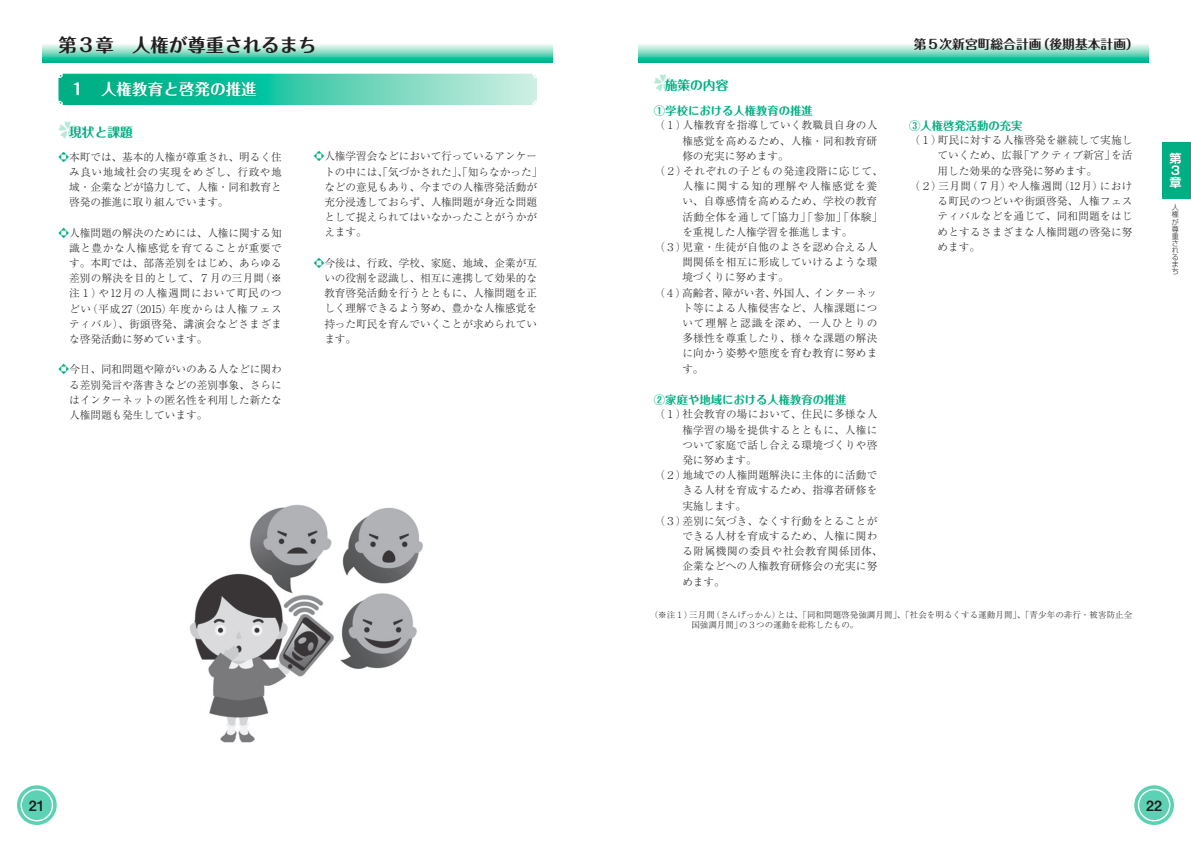
<style>
.page{position:relative;width:1191px;height:842px;background:#fff}
.page>*{position:absolute;margin:0;border:0;box-sizing:border-box;transform-origin:0 0}
.t1{font:700 18.4px "Maru Fo Pro";color:#231f20}
.t2{font:700 15.6px "Maru Fo Pro";color:#fff}
.t3{font:14.2px "Midashi Go Pr 5 MB31";color:#231f20}
.t4{font:700 12.8px "Maru Fo Pro";color:#231f20}
.t5{font:700 12.8px "Maru Fo Pro";color:#00ae83}
.t6{font:700 12px/12px "Shin Go Pr 5 De";color:#fff}
.t7{font:700 11.3px "Maru Fo Pro";color:#00ae83}
.t8{font:300 10.6px/15.2px "Ryumin Pr 5";letter-spacing:.02em;color:#231f20;text-align:justify}
.t9{font:300 10.6px/15.2px "Ryumin Pr 5";color:#231f20}
.t10{font:300 10.6px "Ryumin Pr 5";letter-spacing:.045em;color:#231f20}
.t11{font:300 10.6px "Ryumin Pr 5";letter-spacing:.05em;color:#231f20}
.t12{font:300 10.6px "Ryumin Pr 5";letter-spacing:.085em;color:#231f20}
.t13{font:300 10.6px "Ryumin Pr 5";letter-spacing:.09em;color:#231f20}
.t14{font:300 8.5px/10.6px "Ryumin Pr 5";letter-spacing:.005em;color:#231f20}
.t15{font:300 7.1px/7.1px "Shin Go Pr 5";color:#231f20;text-align:justify}
.s1{color:#00ae83}
</style>
<div class="page">
<img style="left:190px;top:504px;width:233px;height:239px">
<svg style="left:58px;top:62px;width:479px;height:43px"></svg>
<svg style="left:43px;top:44px;width:510px;height:18px;background:#73d8c0"></svg>
<svg style="left:638px;top:44px;width:510px;height:18px;background:#73d8c0"></svg>
<svg style="left:17px;top:785px;width:40px;height:40px"></svg>
<svg style="left:1134px;top:785px;width:40px;height:40px"></svg>
<div style="left:21px;top:789px;width:31px;height:32px;background:#5cd1b3;border-radius:50%"></div>
<div style="left:21px;top:789px;width:32px;height:32px;border:1px solid #fff;border-radius:50%"></div>
<div style="left:1138px;top:789px;width:31px;height:32px;background:#5cd1b3;border-radius:50%"></div>
<div style="left:1137px;top:789px;width:33px;height:32px;border:1px solid #fff;border-radius:50%"></div>
<div style="left:1162px;top:142px;width:29px;height:56px;background:#00ae83"></div>
<h1 class="t1" style="left:58px;top:30px;width:259px">第３章　人権が尊重されるまち</h1>
<h2 class="t2" style="left:70px;top:77px;width:189px">１　人権教育と啓発の推進</h2>
<p class="t5" style="left:69px;top:122px;width:65px">現状と課題</p>
<p class="t8" style="left:69px;top:148px;width:214px;text-indent:-11px"><span class="s1">❖</span>本町では、基本的人権が尊重され、明るく住み良い地域社会の実現をめざし、行政や地域・企業などが協力して、人権・同和教育と啓発の推進に取り組んでいます。</p>
<p class="t8" style="left:69px;top:224px;width:214px;text-indent:-11px"><span class="s1">❖</span>人権問題の解決のためには、人権に関する知識と豊かな人権感覚を育てることが重要です。本町では、部落差別をはじめ、あらゆる差別の解決を目的として、７月の三月間（※注１）や12月の人権週間において町民のつどい（平成27（2015）年度からは人権フェスティバル）、街頭啓発、講演会などさまざまな啓発活動に努めています。</p>
<p class="t8" style="left:69px;top:361px;width:214px;text-indent:-11px"><span class="s1">❖</span>今日、同和問題や障がいのある人などに関わる差別発言や落書きなどの差別事象、さらにはインターネットの匿名性を利用した新たな人権問題も発生しています。</p>
<p class="t9" style="left:324px;top:148px;width:219px;text-indent:-11px"><span class="s1">❖</span>人権学習会などにおいて行っているアンケートの中には、「気づかされた」、「知らなかった」などの意見もあり、今までの人権啓発活動が充分浸透しておらず、人権問題が身近な問題として捉えられてはいなかったことがうかがえます。</p>
<p class="t8" style="left:324px;top:254px;width:214px;text-indent:-11px"><span class="s1">❖</span>今後は、行政、学校、家庭、地域、企業が互いの役割を認識し、相互に連携して効果的な教育啓発活動を行うとともに、人権問題を正しく理解できるよう努め、豊かな人権感覚を持った町民を育んでいくことが求められています。</p>
<p class="t5" style="left:664px;top:75px;width:65px">施策の内容</p>
<p class="t7" style="left:654px;top:102px;width:160px">①学校における人権教育の推進</p>
<p class="t8" style="left:654px;top:117px;width:224px">（１）人権教育を指導していく教職員自身の人</p>
<p class="t8" style="left:682px;top:132px;width:196px">権感覚を高めるため、人権・同和教育研</p>
<p class="t9" style="left:682px;top:147px;width:108px">修の充実に努めます。</p>
<p class="t10" style="left:654px;top:163px;width:230px">（２）それぞれの子どもの発達段階に応じて、</p>
<p class="t12" style="left:682px;top:178px;width:196px">人権に関する知的理解や人権感覚を養</p>
<p class="t8" style="left:682px;top:193px;width:196px">い、自尊感情を高めるため、学校の教育</p>
<p class="t10" style="left:682px;top:208px;width:202px">活動全体を通して「協力」「参加」「体験」</p>
<p class="t9" style="left:682px;top:223px;width:172px">を重視した人権学習を推進します。</p>
<p class="t8" style="left:654px;top:239px;width:224px">（３）児童・生徒が自他のよさを認め合える人</p>
<p class="t8" style="left:682px;top:254px;width:196px">間関係を相互に形成していけるような環</p>
<p class="t9" style="left:682px;top:269px;width:108px">境づくりに努めます。</p>
<p class="t9" style="left:654px;top:284px;width:224px">（４）高齢者、障がい者、外国人、インターネッ</p>
<p class="t8" style="left:682px;top:299px;width:196px">ト等による人権侵害など、人権課題につ</p>
<p class="t13" style="left:682px;top:315px;width:196px">いて理解と認識を深め、一人ひとりの</p>
<p class="t8" style="left:682px;top:330px;width:196px">多様性を尊重したり、様々な課題の解決</p>
<p class="t8" style="left:682px;top:345px;width:196px">に向かう姿勢や態度を育む教育に努めま</p>
<p class="t8" style="left:682px;top:360px;width:23px">す。</p>
<p class="t7" style="left:654px;top:390px;width:194px">②家庭や地域における人権教育の推進</p>
<p class="t8" style="left:654px;top:406px;width:224px">（１）社会教育の場において、住民に多様な人</p>
<p class="t8" style="left:682px;top:421px;width:196px">権学習の場を提供するとともに、人権に</p>
<p class="t8" style="left:682px;top:436px;width:196px">ついて家庭で話し合える環境づくりや啓</p>
<p class="t8" style="left:682px;top:451px;width:76px">発に努めます。</p>
<p class="t8" style="left:654px;top:467px;width:224px">（２）地域での人権問題解決に主体的に活動で</p>
<p class="t8" style="left:682px;top:482px;width:196px">きる人材を育成するため、指導者研修を</p>
<p class="t8" style="left:682px;top:497px;width:65px">実施します。</p>
<p class="t8" style="left:654px;top:512px;width:224px">（３）差別に気づき、なくす行動をとることが</p>
<p class="t8" style="left:682px;top:527px;width:196px">できる人材を育成するため、人権に関わ</p>
<p class="t11" style="left:682px;top:543px;width:202px">る附属機関の委員や社会教育関係団体、</p>
<p class="t8" style="left:682px;top:558px;width:196px">企業などへの人権教育研修会の充実に努</p>
<p class="t8" style="left:682px;top:573px;width:44px">めます。</p>
<p class="t4" style="left:914px;top:34px;width:226px">第５次新宮町総合計画（後期基本計画）</p>
<p class="t7" style="left:909px;top:116px;width:115px">③人権啓発活動の充実</p>
<p class="t8" style="left:909px;top:132px;width:224px">（１）町民に対する人権啓発を継続して実施し</p>
<p class="t8" style="left:937px;top:147px;width:196px">ていくため、広報「アクティブ新宮」を活</p>
<p class="t9" style="left:937px;top:162px;width:161px">用した効果的な啓発に努めます。</p>
<p class="t10" style="left:909px;top:178px;width:224px">（２）三月間（７月）や人権週間（12月）におけ</p>
<p class="t8" style="left:937px;top:193px;width:196px">る町民のつどいや街頭啓発、人権フェス</p>
<p class="t8" style="left:937px;top:208px;width:196px">ティバルなどを通じて、同和問題をはじ</p>
<p class="t8" style="left:937px;top:223px;width:196px">めとするさまざまな人権問題の啓発に努</p>
<p class="t8" style="left:937px;top:238px;width:44px">めます。</p>
<p class="t14" style="left:691px;top:608px;width:442px;text-indent:-42px">（※注１）三月間（さんげっかん）とは、「同和問題啓発強調月間」、「社会を明るくする運動月間」、「青少年の非行・被害防止全国強調月間」の３つの運動を総称したもの。</p>
<p class="t6" style="left:1169px;top:151px;width:13px">第<br>３章</p>
<p class="t15" style="left:1171px;top:203px;width:8px">人権が尊重されるまち</p>
<h3 class="t3" style="left:29px;top:794px;width:17px">21</h3>
<h3 class="t3" style="left:1146px;top:794px;width:17px">22</h3>
</div>
